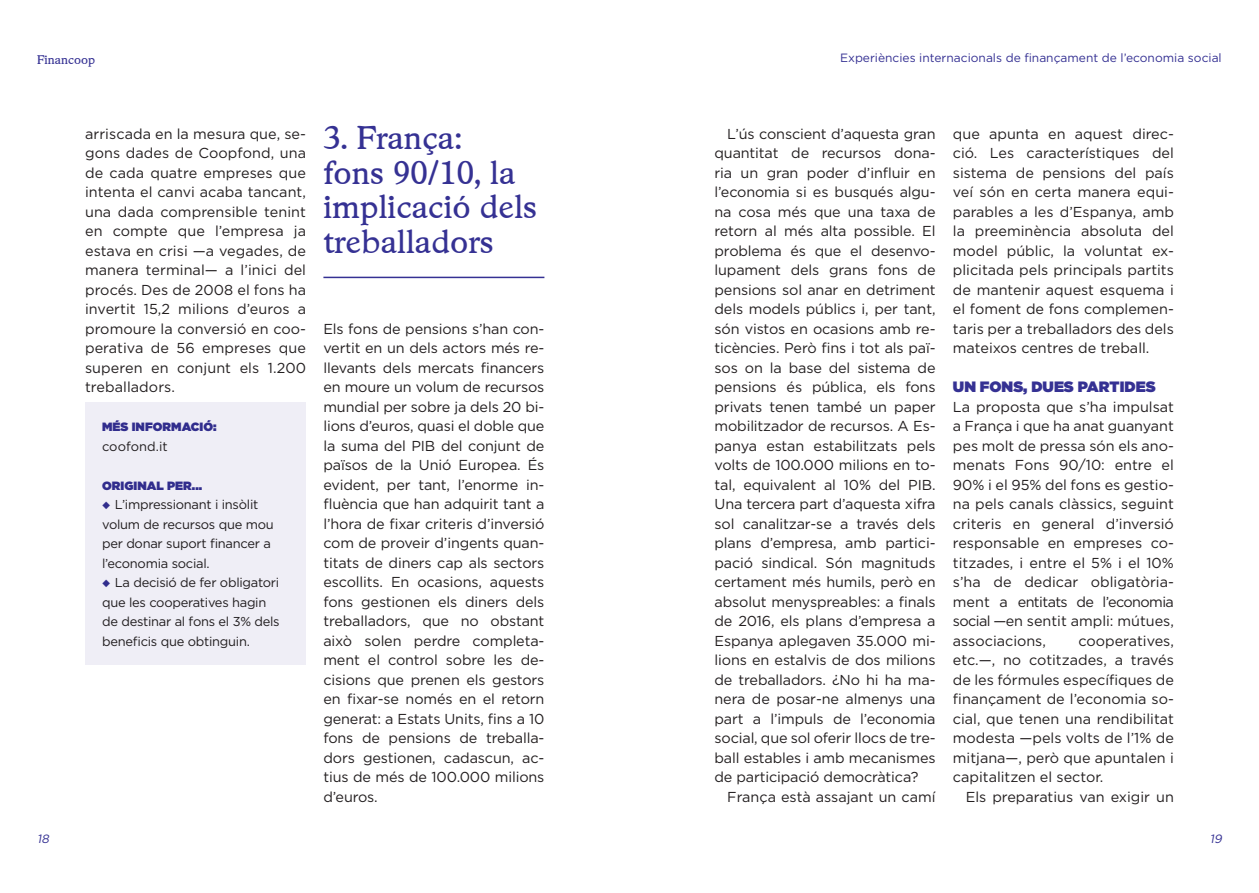
<style>
.page{position:relative;width:1259px;height:893px;background:#fff}
.page>*{position:absolute;margin:0;border:0;box-sizing:border-box;transform-origin:0 0}
.t1{font:31.5px/34.5px "Stratford";color:#353193}
.t2{font:900 15px "Gotham";color:#353193}
.t3{font:14.4px/19.5px "Gotham";color:#231f20;text-align:justify}
.t4{font:12.9px/19.5px "Gotham";letter-spacing:-.02em;color:#231f20}
.t5{font:12.9px "Gotham";letter-spacing:.005em;color:#231f20}
.t6{font:12px "Gotham";color:#353193}
.t7{font:900 12px "Gotham";letter-spacing:.005em;color:#353193}
.t8{font:12px "Stratford";color:#353193}
.t9{font:italic 12px "Gotham";color:#353193}
.s1{color:#353193}
</style>
<div class="page">
<hr style="left:323px;top:277px;width:221px;height:1px;background:#353193">
<div style="left:85px;top:403px;width:221px;height:262px;background:#efeef6"></div>
<p class="t8" style="left:37px;top:52px;width:59px">Financoop</p>
<p class="t6" style="left:840px;top:50px;width:383px">Experiències internacionals de finançament de l’economia social</p>
<p class="t3" style="left:85px;top:123px;width:222px">arriscada en la mesura que, se&shy;gons dades de Coopfond, una de cada quatre empreses que intenta el canvi acaba tancant, una dada comprensible tenint en compte que l’empresa ja estava en crisi —a vegades, de manera terminal— a l’inici del procés. Des de 2008 el fons ha invertit 15,2 milions d’euros a promoure la conversió en coo&shy;perativa de 56 empreses que superen en conjunt els 1.200 treballadors.</p>
<p class="t7" style="left:102px;top:418px;width:116px">MÉS INFORMACIÓ:</p>
<p class="t5" style="left:102px;top:438px;width:67px">coofond.it</p>
<p class="t7" style="left:102px;top:477px;width:102px">ORIGINAL PER...</p>
<p class="t4" style="left:102px;top:494px;width:173px"><span class="s1">◆</span> L’impressionant i insòlit volum de recursos que mou per donar suport financer a l’economia social.</p>
<p class="t4" style="left:102px;top:572px;width:179px"><span class="s1">◆</span> La decisió de fer obligatori que les cooperatives hagin de destinar al fons el 3% dels beneficis que obtinguin.</p>
<h1 class="t1" style="left:323px;top:121px;width:215px">3. França:<br>fons 90/10, la implicació dels treballadors</h1>
<p class="t3" style="left:323px;top:318px;width:222px">Els fons de pensions s’han con&shy;vertit en un dels actors més re&shy;llevants dels mercats financers en moure un volum de recursos mundial per sobre ja dels 20 bi&shy;lions d’euros, quasi el doble que la suma del PIB del conjunt de països de la Unió Europea. És evident, per tant, l’enorme in&shy;fluència que han adquirit tant a l’hora de fixar criteris d’inversió com de proveir d’ingents quan&shy;titats de diners cap als sectors escollits. En ocasions, aquests fons gestionen els diners dels treballadors, que no obstant això solen perdre completa&shy;ment el control sobre les de&shy;cisions que prenen els gestors en fixar-se només en el retorn generat: a Estats Units, fins a 10 fons de pensions de treballa&shy;dors gestionen, cadascun, ac&shy;tius de més de 100.000 milions d’euros.</p>
<p class="t3" style="left:714px;top:123px;width:222px;text-indent:13px">L’ús conscient d’aquesta gran quantitat de recursos dona&shy;ria un gran poder d’influir en l’economia si es busqués algu&shy;na cosa més que una taxa de retorn al més alta possible. El problema és que el desenvo&shy;lupament dels grans fons de pensions sol anar en detriment dels models públics i, per tant, són vistos en ocasions amb re&shy;ticències. Però fins i tot als paï&shy;sos on la base del sistema de pensions és pública, els fons privats tenen també un paper mobilitzador de recursos. A Es&shy;panya estan estabilitzats pels volts de 100.000 milions en to&shy;tal, equivalent al 10% del PIB.<br>Una tercera part d’aquesta xifra sol canalitzar-se a través dels plans d’empresa, amb partici&shy;pació sindical. Són magnituds certament més humils, però en absolut menyspreables: a finals de 2016, els plans d’empresa a Espanya aplegaven 35.000 mi&shy;lions en estalvis de dos milions de treballadors. ¿No hi ha ma&shy;nera de posar-ne almenys una part a l’impuls de l’economia social, que sol oferir llocs de tre&shy;ball estables i amb mecanismes de participació democràtica?</p>
<p class="t3" style="left:727px;top:786px;width:210px">França està assajant un camí</p>
<p class="t3" style="left:953px;top:123px;width:222px">que apunta en aquest direc&shy;ció. Les característiques del sistema de pensions del país veí són en certa manera equi&shy;parables a les d’Espanya, amb la preeminència absoluta del model públic, la voluntat ex&shy;plicitada pels principals partits de mantenir aquest esquema i el foment de fons complemen&shy;taris per a treballadors des dels mateixos centres de treball.</p>
<p class="t2" style="left:953px;top:376px;width:204px">UN FONS, DUES PARTIDES</p>
<p class="t3" style="left:953px;top:396px;width:222px">La proposta que s’ha impulsat a França i que ha anat guanyant pes molt de pressa són els ano&shy;menats Fons 90/10: entre el 90% i el 95% del fons es gestio&shy;na pels canals clàssics, seguint criteris en general d’inversió responsable en empreses co&shy;titzades, i entre el 5% i el 10% s’ha de dedicar obligatòria&shy;ment a entitats de l’economia social —en sentit ampli: mútues, associacions,</p>
<p class="t3" style="left:953px;top:630px;width:222px;text-indent:126px">cooperatives, etc.—, no cotitzades, a través de les fórmules específiques de finançament de l’economia so&shy;cial, que tenen una rendibilitat modesta —pels volts de l’1% de mitjana—, però que apuntalen i capitalitzen el sector.</p>
<p class="t3" style="left:965px;top:786px;width:210px">Els preparatius van exigir un</p>
<p class="t9" style="left:37px;top:831px;width:16px">18</p>
<p class="t9" style="left:1209px;top:831px;width:16px">19</p>
</div>
